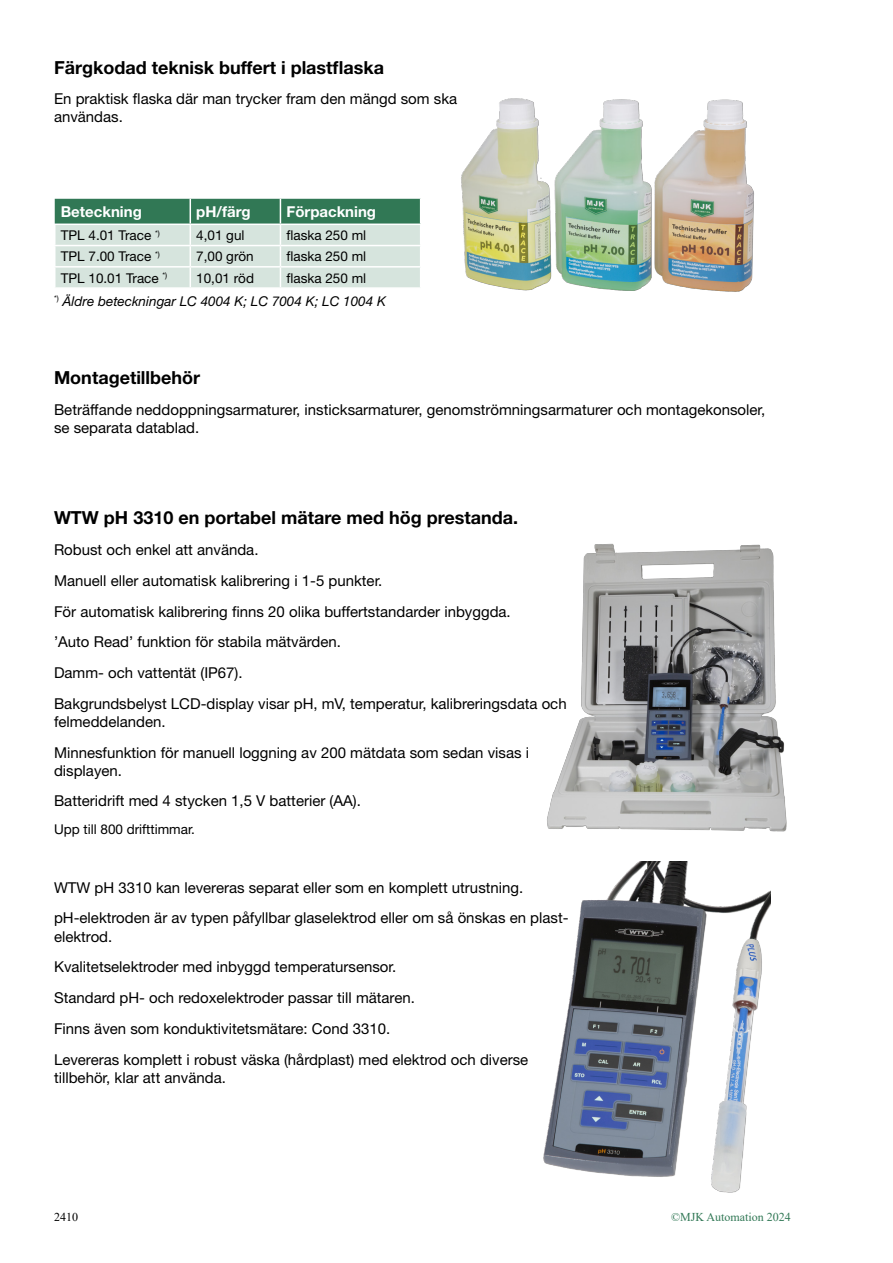
<style>
.page{position:relative;width:893px;height:1263px;background:#fff}
.page>*{position:absolute;margin:0;border:0;box-sizing:border-box;transform-origin:0 0}
.t1{font:700 18px "Helvetica Neue";color:#000}
.t2{font:15px/30.8px "Helvetica Neue";color:#000}
.t3{font:700 15px "Helvetica Neue";color:#fff}
.t4{font:13.5px "Helvetica Neue";color:#000}
.t5{font:italic 13.5px/23.2px "Helvetica Neue";color:#000}
.t6{font:12px "Times New Roman";color:#317855}
.t7{font:12px "Times New Roman";color:#000}
.s1{font-style:normal}
</style>
<div class="page">
<img style="left:547px;top:543px;width:240px;height:289px">
<img style="left:543px;top:861px;width:227px;height:332px">
<img style="left:461px;top:98px;width:293px;height:194px">
<svg style="left:54px;top:199px;width:367px;height:88px;background:#abc8b9"></svg>
<p class="t1" style="left:54px;top:56px;width:332px">Färgkodad teknisk buffert i plastflaska</p>
<p class="t2" style="left:54px;top:90px;width:405px;line-height:18px">En praktisk flaska där man trycker fram den mängd som ska användas.</p>
<p class="t3" style="left:61px;top:203px;width:83px">Beteckning</p>
<p class="t3" style="left:196px;top:203px;width:56px">pH/färg</p>
<p class="t3" style="left:286px;top:203px;width:91px">Förpackning</p>
<p class="t4" style="left:61px;top:227px;width:101px">TPL 4.01 Trace <sup>*)</sup></p>
<p class="t4" style="left:196px;top:227px;width:50px">4,01 gul</p>
<p class="t4" style="left:286px;top:227px;width:81px">flaska 250 ml</p>
<p class="t4" style="left:61px;top:249px;width:101px">TPL 7.00 Trace <sup>*)</sup></p>
<p class="t4" style="left:196px;top:249px;width:59px">7,00 grön</p>
<p class="t4" style="left:286px;top:249px;width:81px">flaska 250 ml</p>
<p class="t4" style="left:61px;top:270px;width:108px">TPL 10.01 Trace <sup>*)</sup></p>
<p class="t4" style="left:196px;top:270px;width:59px">10,01 röd</p>
<p class="t5" style="left:54px;top:266px;width:334px;text-indent:232px"><span class="s1">flaska 250 ml<br></span><sup>*)</sup> Äldre beteckningar LC 4004 K; LC 7004 K; LC 1004 K</p>
<p class="t1" style="left:54px;top:366px;width:148px">Montagetillbehör</p>
<p class="t2" style="left:54px;top:400px;width:713px;line-height:18px">Beträffande neddoppningsarmaturer, insticksarmaturer, genomströmningsarmaturer och montagekonsoler, se separata datablad.</p>
<p class="t1" style="left:54px;top:507px;width:466px">WTW pH 3310 en portabel mätare med hög prestanda.</p>
<p class="t2" style="left:54px;top:534px;width:514px">Robust och enkel att använda.<br>Manuell eller automatisk kalibrering i 1-5 punkter.<br>För automatisk kalibrering finns 20 olika buffertstandarder inbyggda.<br>’Auto Read’ funktion för stabila mätvärden.<br>Damm- och vattentät (IP67).<br>Bakgrundsbelyst LCD-display visar pH, mV, temperatur, kalibreringsdata och</p>
<p class="t2" style="left:54px;top:706px;width:477px">felmeddelanden.<br>Minnesfunktion för manuell loggning av 200 mätdata som sedan visas i</p>
<p class="t2" style="left:54px;top:755px;width:309px">displayen.<br>Batteridrift med 4 stycken 1,5 V batterier (AA).</p>
<p class="t4" style="left:54px;top:821px;width:143px">Upp till 800 drifttimmar.</p>
<p class="t2" style="left:54px;top:872px;width:516px">WTW pH 3310 kan levereras separat eller som en komplett utrustning. pH-elektroden är av typen påfyllbar glaselektrod eller om så önskas en plast-</p>
<p class="t2" style="left:54px;top:920px;width:476px">elektrod.<br>Kvalitetselektroder med inbyggd temperatursensor.<br>Standard pH- och redoxelektroder passar till mätaren.<br>Finns även som konduktivitetsmätare: Cond 3310.<br>Levereras komplett i robust väska (hårdplast) med elektrod och diverse</p>
<p class="t2" style="left:54px;top:1061px;width:173px">tillbehör, klar att använda.</p>
<p class="t7" style="left:54px;top:1209px;width:25px">2410</p>
<p class="t6" style="left:671px;top:1209px;width:121px">©MJK Automation 2024</p>
</div>
